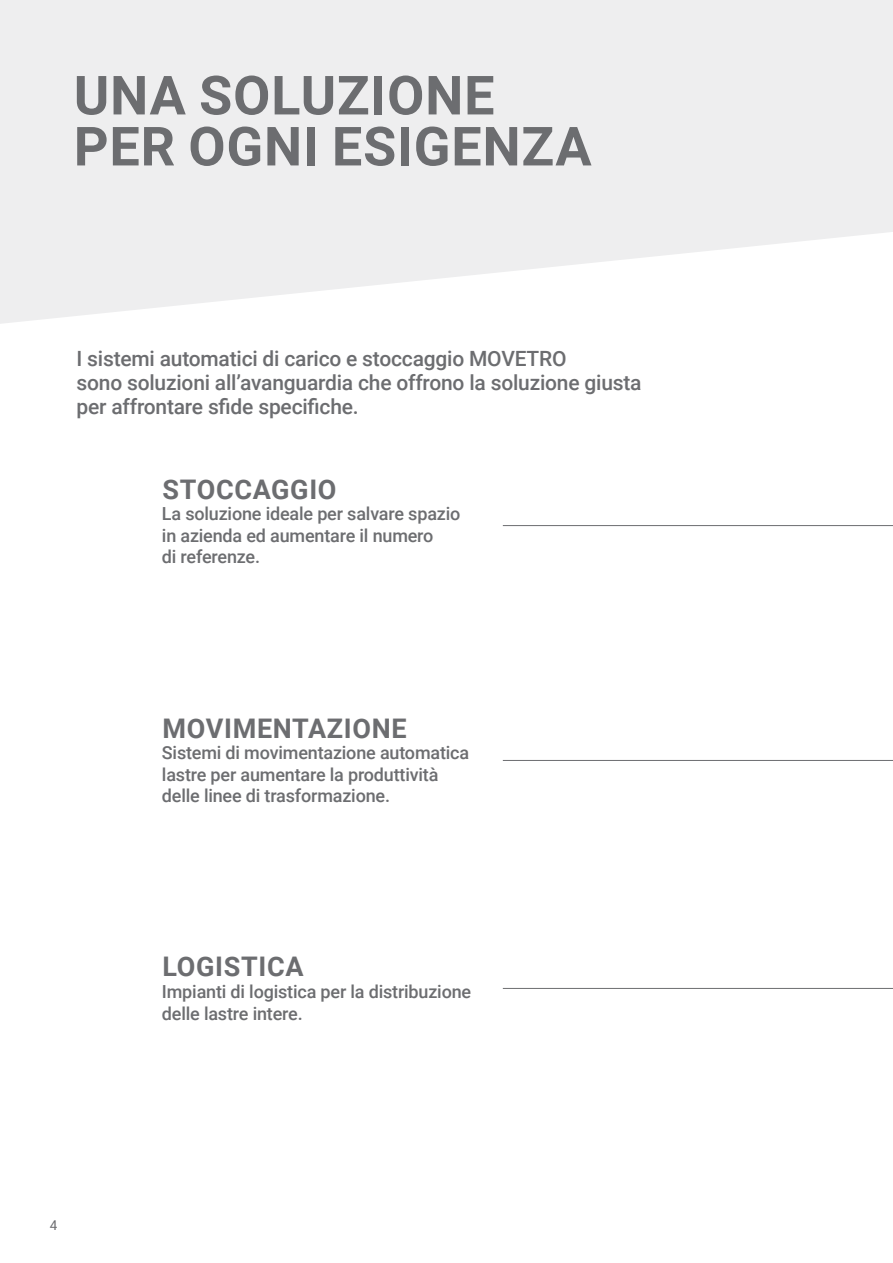
<style>
.page{position:relative;width:893px;height:1263px;background:#fff}
.page>*{position:absolute;margin:0;border:0;box-sizing:border-box;transform-origin:0 0}
._1_TITOLO_GRIGIO{font:700 54px/51px "Roboto";letter-spacing:.015em;color:#6c6d70}
.t1{font:700 27px "Roboto";letter-spacing:.025em;color:#6c6d70}
.t2{font:500 21px/24px "Roboto";letter-spacing:-.01em;color:#6c6d70}
.t3{font:500 18px/21.6px "Roboto";letter-spacing:-.01em;color:#6c6d70}
.t4{font:13.5px "Roboto";color:#6c6d70}
</style>
<div class="page">
<svg style="left:0;top:0;width:893px;height:324px;background:#f0f0f1"></svg>
<hr style="left:503px;top:525px;width:390px;height:1px;background:#6c6d70">
<hr style="left:503px;top:760px;width:390px;height:1px;background:#6c6d70">
<hr style="left:503px;top:988px;width:390px;height:1px;background:#6c6d70">
<p class="_1_TITOLO_GRIGIO" style="left:74px;top:68px;width:519px">UNA SOLUZIONE<br>PER OGNI ESIGENZA</p>
<p class="t2" style="left:77px;top:346px;width:566px">I sistemi automatici di carico e stoccaggio MOVETRO<br>sono soluzioni all’avanguardia che offrono la soluzione giusta per affrontare sfide specifiche.</p>
<p class="t1" style="left:162px;top:470px;width:176px">STOCCAGGIO</p>
<p class="t3" style="left:162px;top:502px;width:300px">La soluzione ideale per salvare spazio in azienda ed aumentare il numero<br>di referenze.</p>
<p class="t1" style="left:162px;top:709px;width:246px">MOVIMENTAZIONE</p>
<p class="t3" style="left:162px;top:741px;width:309px">Sistemi di movimentazione automatica lastre per aumentare la produttività delle linee di trasformazione.</p>
<p class="t1" style="left:162px;top:948px;width:143px">LOGISTICA</p>
<p class="t3" style="left:162px;top:980px;width:311px">Impianti di logistica per la distribuzione delle lastre intere.</p>
<p class="t4" style="left:50px;top:1215px;width:9px">4</p>
</div>
